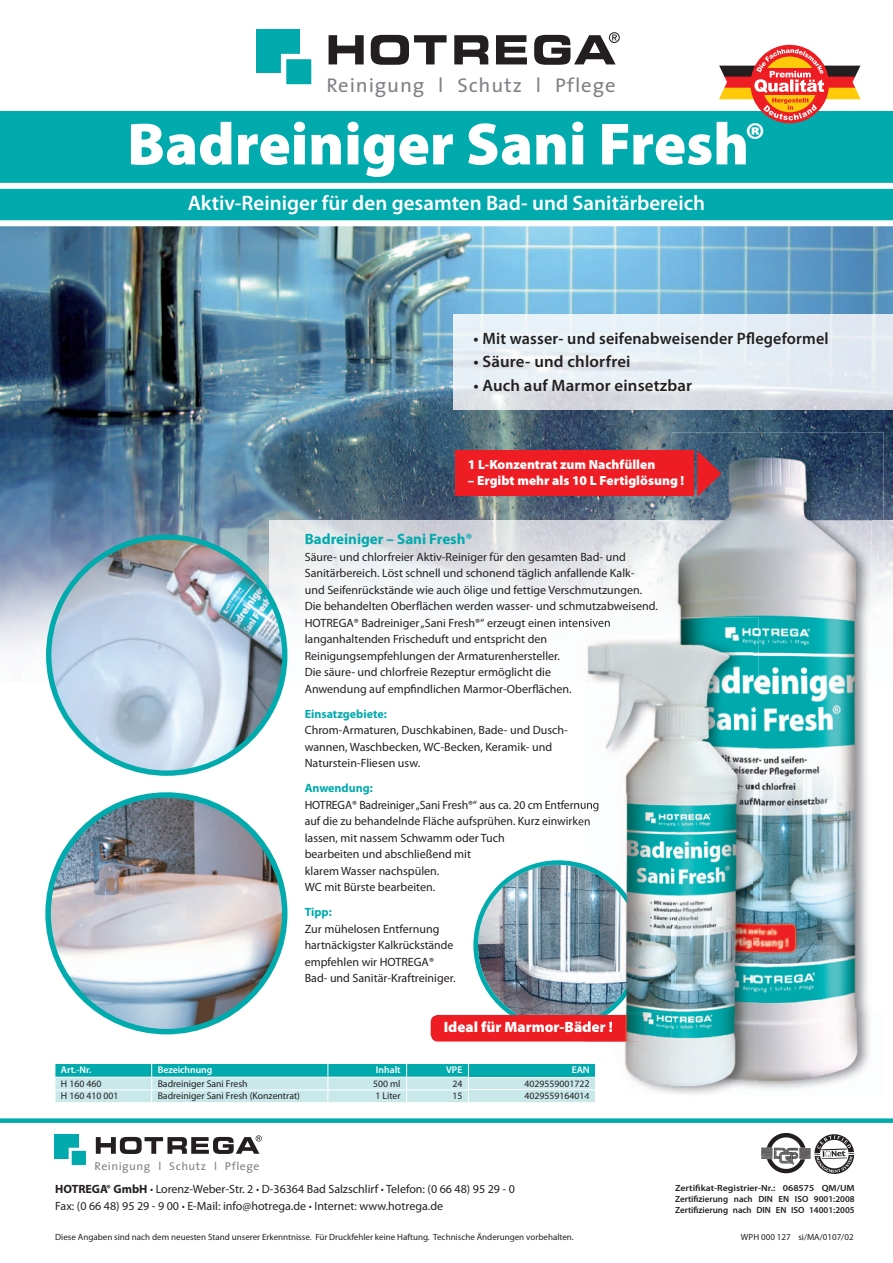
<style>
.page{position:relative;width:893px;height:1263px;background:#fff}
.page>*{position:absolute;margin:0;border:0;box-sizing:border-box;transform-origin:0 0}
.t1{font:900 60px "Myriad Pro";color:#fff}
.t2{font:600 21px "Myriad Pro";color:#fff}
.t3{font:19.95px "The Sans";letter-spacing:.04em;color:#808285;scale:1.04 1}
.t4{font:600 16.5px "Myriad Pro";letter-spacing:.01em;color:#231f20}
.t5{font:700 15px "Myriad Pro";color:#00aaad}
.t6{font:900 15px "Myriad Pro";color:#fff}
.t7{font:900 13.35px "Myriad Pro";color:#fff}
.t8{font:12px/16.5px "Myriad Pro";color:#231f20}
.t9{font:700 12px "Myriad Pro";color:#00aaad}
.t10{font:11.4px "The Sans";letter-spacing:.04em;color:#808285;scale:1.04 1}
.t11{font:9.75px "Myriad Pro";color:#231f20}
.t12{font:600 9.75px "Myriad Pro";color:#fff}
.t13{font:9px "Myriad Pro";color:#231f20}
.t14{font:600 9px/10.8px "Myriad Pro";color:#231f20;text-align:justify;scale:1.09 1}
.s1{font-weight:700}
.s2{font-weight:700;font-size:10.5px}
</style>
<div class="page">
<img style="left:0;top:226px;width:893px;height:455px">
<img style="left:269px;top:520px;width:624px;height:161px">
<img style="left:306px;top:618px;width:272px;height:11px">
<div style="left:0;top:112px;width:893px;height:110px;background:#00aaad"></div>
<div style="left:0;top:183px;width:893px;height:6px;background:#fff"></div>
<img style="left:761px;top:1133px;width:94px;height:41px">
<div style="left:0;top:220px;width:893px;height:6px;background:#fff"></div>
<img style="left:454px;top:315px;width:439px;height:94px">
<div style="left:0;top:1118px;width:893px;height:5px;background:#00aaad"></div>
<div style="left:256px;top:29px;width:44px;height:44px;background:#00aaad"></div>
<div style="left:281px;top:54px;width:36px;height:36px;background:#00aaad;border:5px solid #fff"></div>
<svg style="left:329px;top:32px;width:291px;height:33px"></svg>
<div style="left:55px;top:1134px;width:24px;height:24px;background:#00aaad"></div>
<div style="left:69px;top:1148px;width:20px;height:20px;background:#00aaad;border:3px solid #fff"></div>
<svg style="left:96px;top:1135px;width:166px;height:19px"></svg>
<img style="left:643px;top:1012px;width:32px;height:29px">
<img style="left:672px;top:432px;width:211px;height:249px">
<img style="left:752px;top:681px;width:118px;height:408px">
<img style="left:675px;top:449px;width:197px;height:232px">
<img style="left:49px;top:537px;width:236px;height:234px">
<div style="left:46px;top:534px;width:241px;height:242px;border:5px solid #00aaad;border-radius:50%"></div>
<img style="left:50px;top:795px;width:235px;height:237px">
<div style="left:45px;top:792px;width:242px;height:242px;border:6px solid #00aaad;border-radius:50%"></div>
<svg style="left:455px;top:450px;width:266px;height:47px;background:#e12229"></svg>
<div style="left:431px;top:1015px;width:215px;height:26px;background:#ee1d23;border-radius:7px"></div>
<img style="left:585px;top:1041px;width:139px;height:53px">
<svg style="left:55px;top:1063px;width:541px;height:40px;background:#8ed6d8"></svg>
<img style="left:578px;top:618px;width:94px;height:63px">
<img style="left:578px;top:618px;width:33px;height:11px">
<svg style="left:578px;top:803px;width:7px;height:6px"></svg>
<img style="left:672px;top:618px;width:3px;height:19px">
<img style="left:675px;top:618px;width:84px;height:63px">
<img style="left:585px;top:637px;width:90px;height:375px">
<img style="left:585px;top:800px;width:14px;height:11px">
<svg style="left:578px;top:817px;width:12px;height:11px"></svg>
<img style="left:675px;top:637px;width:77px;height:453px">
<img style="left:625px;top:1015px;width:21px;height:26px">
<img style="left:473px;top:860px;width:170px;height:172px">
<div style="left:750px;top:45px;width:79px;height:78px;background:#ee1d23;border-radius:50%"></div>
<svg style="left:719px;top:49px;width:142px;height:71px"></svg>
<h3 class="t3" style="left:326px;top:69px;width:279px">Reinigung l Schutz l Pflege</h3>
<h1 class="t1" style="left:127px;top:104px;width:640px">Badreiniger Sani Fresh<sup>®</sup></h1>
<h2 class="t2" style="left:188px;top:191px;width:519px">Aktiv-Reiniger für den gesamten Bad- und Sanitärbereich</h2>
<h3 class="t4" style="left:473px;top:329px;width:357px">• Mit wasser- und seifenabweisender Pflegeformel</h3>
<h3 class="t4" style="left:473px;top:353px;width:159px">• Säure- und chlorfrei</h3>
<h3 class="t4" style="left:473px;top:376px;width:220px">• Auch auf Marmor einsetzbar</h3>
<p class="t7" style="left:468px;top:456px;width:189px">1 L-Konzentrat zum Nachfüllen</p>
<p class="t7" style="left:468px;top:471px;width:218px">– Ergibt mehr als 10 L Fertiglösung !</p>
<p class="t5" style="left:305px;top:531px;width:169px">Badreiniger – Sani Fresh®</p>
<p class="t8" style="left:305px;top:549px;width:355px">Säure- und chlorfreier Aktiv-Reiniger für den gesamten Bad- und Sanitärbereich. Löst schnell und schonend täglich anfallende Kalk-<br>und Seifenrückstände wie auch ölige und fettige Verschmutzungen.<br>Die behandelten Oberflächen werden wasser- und schmutzabweisend.<br>HOTREGA® Badreiniger „Sani Fresh®“ erzeugt einen intensiven langanhaltenden Frischeduft und entspricht den Reinigungsempfehlungen der Armaturenhersteller.<br>Die säure- und chlorfreie Rezeptur ermöglicht die<br>Anwendung auf empfindlichen Marmor-Oberflächen.</p>
<p class="t9" style="left:305px;top:707px;width:84px">Einsatzgebiete:</p>
<p class="t8" style="left:305px;top:722px;width:265px">Chrom-Armaturen, Duschkabinen, Bade- und Dusch&shy;wannen, Waschbecken, WC-Becken, Keramik- und<br>Naturstein-Fliesen usw.</p>
<p class="t9" style="left:305px;top:781px;width:70px">Anwendung:</p>
<p class="t8" style="left:305px;top:797px;width:296px">HOTREGA® Badreiniger „Sani Fresh®“ aus ca. 20 cm Entfernung auf die zu behandelnde Fläche aufsprühen. Kurz einwirken lassen, mit nassem Schwamm oder Tuch<br>bearbeiten und abschließend mit<br>klarem Wasser nachspülen.<br>WC mit Bürste bearbeiten.</p>
<p class="t9" style="left:305px;top:905px;width:29px">Tipp:</p>
<p class="t8" style="left:305px;top:921px;width:152px">Zur mühelosen Entfernung hartnäckigster Kalkrückstände empfehlen wir HOTREGA®<br>Bad- und Sanitär-Kraftreiniger.</p>
<p class="t6" style="left:444px;top:1017px;width:171px">Ideal für Marmor-Bäder !</p>
<p class="t12" style="left:61px;top:1064px;width:32px">Art.-Nr.</p>
<p class="t12" style="left:158px;top:1064px;width:56px">Bezeichnung</p>
<p class="t12" style="left:376px;top:1064px;width:26px">Inhalt</p>
<p class="t12" style="left:446px;top:1064px;width:18px">VPE</p>
<p class="t12" style="left:572px;top:1064px;width:19px">EAN</p>
<p class="t11" style="left:61px;top:1078px;width:42px">H 160 460</p>
<p class="t11" style="left:158px;top:1078px;width:92px">Badreiniger Sani Fresh</p>
<p class="t11" style="left:373px;top:1078px;width:29px">500 ml</p>
<p class="t11" style="left:452px;top:1078px;width:12px">24</p>
<p class="t11" style="left:524px;top:1078px;width:67px">4029559001722</p>
<p class="t11" style="left:61px;top:1091px;width:59px">H 160 410 001</p>
<p class="t11" style="left:158px;top:1091px;width:144px">Badreiniger Sani Fresh (Konzentrat)</p>
<p class="t11" style="left:375px;top:1091px;width:27px">1 Liter</p>
<p class="t11" style="left:452px;top:1091px;width:12px">15</p>
<p class="t11" style="left:524px;top:1091px;width:67px">4029559164014</p>
<p class="t10" style="left:95px;top:1156px;width:160px">Reinigung l Schutz l Pflege</p>
<p class="t8" style="left:55px;top:1181px;width:461px"><span class="s1">HOTREGA</span><span class="s2">®</span> <span class="s1">GmbH ·</span> Lorenz-Weber-Str. 2 <span class="s1">·</span> D-36364 Bad Salzschlirf <span class="s1">·</span> Telefon: (0 66 48) 95 29 - 0<br>Fax: (0 66 48) 95 29 - 9 00 <span class="s1">·</span> E-Mail: info@hotrega.de <span class="s1">·</span> Internet: www.hotrega.de</p>
<p class="t14" style="left:675px;top:1183px;width:166px">Zertifikat-Registrier-Nr.: 068575 QM/UM Zertifizierung nach DIN EN ISO 9001:2008<br>Zertifizierung nach DIN EN ISO 14001:2005</p>
<p class="t13" style="left:55px;top:1232px;width:520px">Diese Angaben sind nach dem neuesten Stand unserer Erkenntnisse. Für Druckfehler keine Haftung. Technische Änderungen vorbehalten.</p>
<p class="t13" style="left:741px;top:1232px;width:114px">WPH 000 127 si/MA/0107/02</p>
</div>
